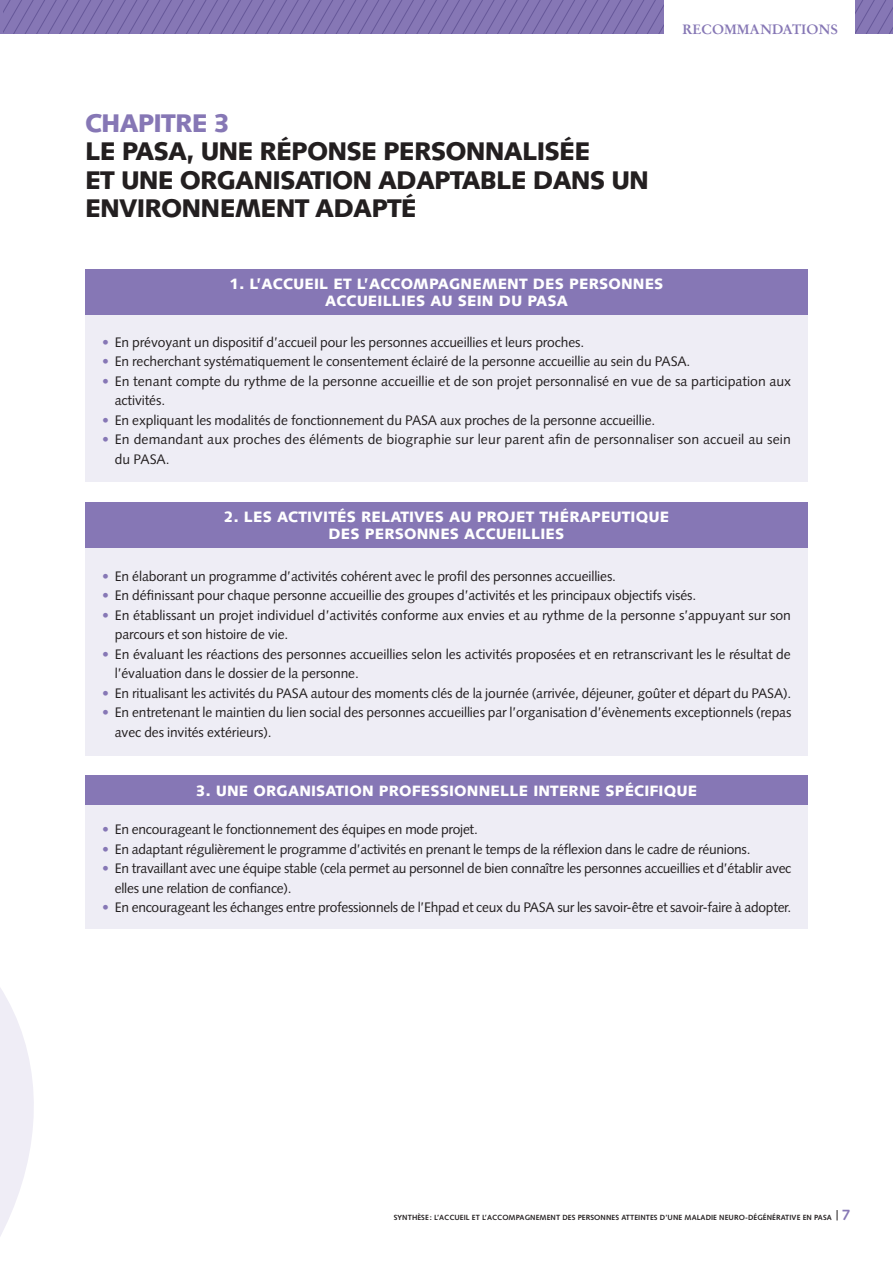
<style>
.page{position:relative;width:893px;height:1263px;background:#fff}
.page>*{position:absolute;margin:0;border:0;box-sizing:border-box;transform-origin:0 0}
.t1{font:900 25.5px/28.5px "Syntax LT Std";letter-spacing:-.03em;color:#231f20}
.t2{font:900 25.5px "Syntax LT Std";letter-spacing:-.03em;color:#8677b5}
.t3{font:900 15px/16.5px "Syntax LT Std";letter-spacing:.01em;color:#fff;text-align:center}
.t4{font:13.8px/19.5px "Syntax LT Std";letter-spacing:-.01em;color:#231f20}
.t5{font:13.8px/19.5px "Syntax LT Std";letter-spacing:.01em;color:#231f20}
.t6{font:700 13.5px "Stempel Garamond LT Std";color:#8677b5}
.t7{font:700 7.5px "Syntax LT Std";letter-spacing:.01em;color:#231f20}
.s1{color:#8677b5}
.s2{font-size:15px;color:#8677b5}
</style>
<div class="page">
<svg style="left:3px;top:0;width:890px;height:34px"></svg>
<div style="left:664px;top:0;width:191px;height:64px;background:#fff"></div>
<hr style="left:0;top:0;width:3px;height:34px;background:#8677b5">
<div style="left:85px;top:776px;width:723px;height:153px;background:#eeedf5"></div>
<div style="left:85px;top:776px;width:723px;height:29px;background:#8677b5"></div>
<svg style="left:0;top:775px;width:211px;height:461px"></svg>
<div style="left:85px;top:269px;width:723px;height:212px;background:#eeedf5"></div>
<div style="left:85px;top:269px;width:723px;height:46px;background:#8677b5"></div>
<div style="left:85px;top:502px;width:723px;height:254px;background:#eeedf5"></div>
<div style="left:85px;top:503px;width:723px;height:45px;background:#8677b5"></div>
<p class="t6" style="left:682px;top:21px;width:157px">RECOMMANDATIONS</p>
<h1 class="t2" style="left:85px;top:108px;width:147px">CHAPITRE 3</h1>
<h1 class="t1" style="left:85px;top:137px;width:565px">LE PASA, UNE RÉPONSE PERSONNALISÉE<br>ET UNE ORGANISATION ADAPTABLE DANS UN<br>ENVIRONNEMENT ADAPTÉ</h1>
<p class="t3" style="left:230px;top:276px;width:435px">1. L’ACCUEIL ET L’ACCOMPAGNEMENT DES PERSONNES<br>ACCUEILLIES AU SEIN DU PASA</p>
<p class="t4" style="left:102px;top:332px;width:484px"><span class="s1">•</span> En prévoyant un dispositif d’accueil pour les personnes accueillies et leurs proches.</p>
<p class="t4" style="left:102px;top:352px;width:590px"><span class="s1">•</span> En recherchant systématiquement le consentement éclairé de la personne accueillie au sein du PASA.</p>
<p class="t4" style="left:115px;top:371px;width:678px;text-indent:-13px"><span class="s1">•</span> En tenant compte du rythme de la personne accueillie et de son projet personnalisé en vue de sa participation aux activités.</p>
<p class="t4" style="left:102px;top:410px;width:555px"><span class="s1">•</span> En expliquant les modalités de fonctionnement du PASA aux proches de la personne accueillie.</p>
<p class="t5" style="left:115px;top:430px;width:678px;text-indent:-13px"><span class="s1">•</span> En demandant aux proches des éléments de biographie sur leur parent afin de personnaliser son accueil au sein du PASA.</p>
<p class="t3" style="left:224px;top:509px;width:447px">2. LES ACTIVITÉS RELATIVES AU PROJET THÉRAPEUTIQUE<br>DES PERSONNES ACCUEILLIES</p>
<p class="t4" style="left:102px;top:566px;width:516px"><span class="s1">•</span> En élaborant un programme d’activités cohérent avec le profil des personnes accueillies.</p>
<p class="t4" style="left:102px;top:586px;width:596px"><span class="s1">•</span> En définissant pour chaque personne accueillie des groupes d’activités et les principaux objectifs visés.</p>
<p class="t4" style="left:115px;top:605px;width:678px;text-indent:-13px"><span class="s1">•</span> En établissant un projet individuel d’activités conforme aux envies et au rythme de la personne s’appuyant sur son parcours et son histoire de vie.</p>
<p class="t4" style="left:115px;top:644px;width:678px;text-indent:-13px"><span class="s1">•</span> En évaluant les réactions des personnes accueillies selon les activités proposées et en retranscrivant les le résultat de l’évaluation dans le dossier de la personne.</p>
<p class="t4" style="left:102px;top:683px;width:691px"><span class="s1">•</span> En ritualisant les activités du PASA autour des moments clés de la journée (arrivée, déjeuner, goûter et départ du PASA).</p>
<p class="t4" style="left:115px;top:703px;width:678px;text-indent:-13px"><span class="s1">•</span> En entretenant le maintien du lien social des personnes accueillies par l’organisation d’évènements exceptionnels (repas avec des invités extérieurs).</p>
<p class="t3" style="left:196px;top:783px;width:503px">3. UNE ORGANISATION PROFESSIONNELLE INTERNE SPÉCIFIQUE</p>
<p class="t4" style="left:102px;top:820px;width:377px"><span class="s1">•</span> En encourageant le fonctionnement des équipes en mode projet.</p>
<p class="t4" style="left:102px;top:839px;width:650px"><span class="s1">•</span> En adaptant régulièrement le programme d’activités en prenant le temps de la réflexion dans le cadre de réunions.</p>
<p class="t4" style="left:115px;top:859px;width:678px;text-indent:-13px"><span class="s1">•</span> En travaillant avec une équipe stable (cela permet au personnel de bien connaître les personnes accueillies et d’établir avec elles une relation de confiance).</p>
<p class="t4" style="left:102px;top:898px;width:691px"><span class="s1">•</span> En encourageant les échanges entre professionnels de l’Ehpad et ceux du PASA sur les savoir-être et savoir-faire à adopter.</p>
<p class="t7" style="left:394px;top:1213px;width:458px">SYNTHÈSE : L’ACCUEIL ET L’ACCOMPAGNEMENT DES PERSONNES ATTEINTES D’UNE MALADIE NEURO-DÉGÉNÉRATIVE EN PASA <span class="s2">7</span></p>
</div>
